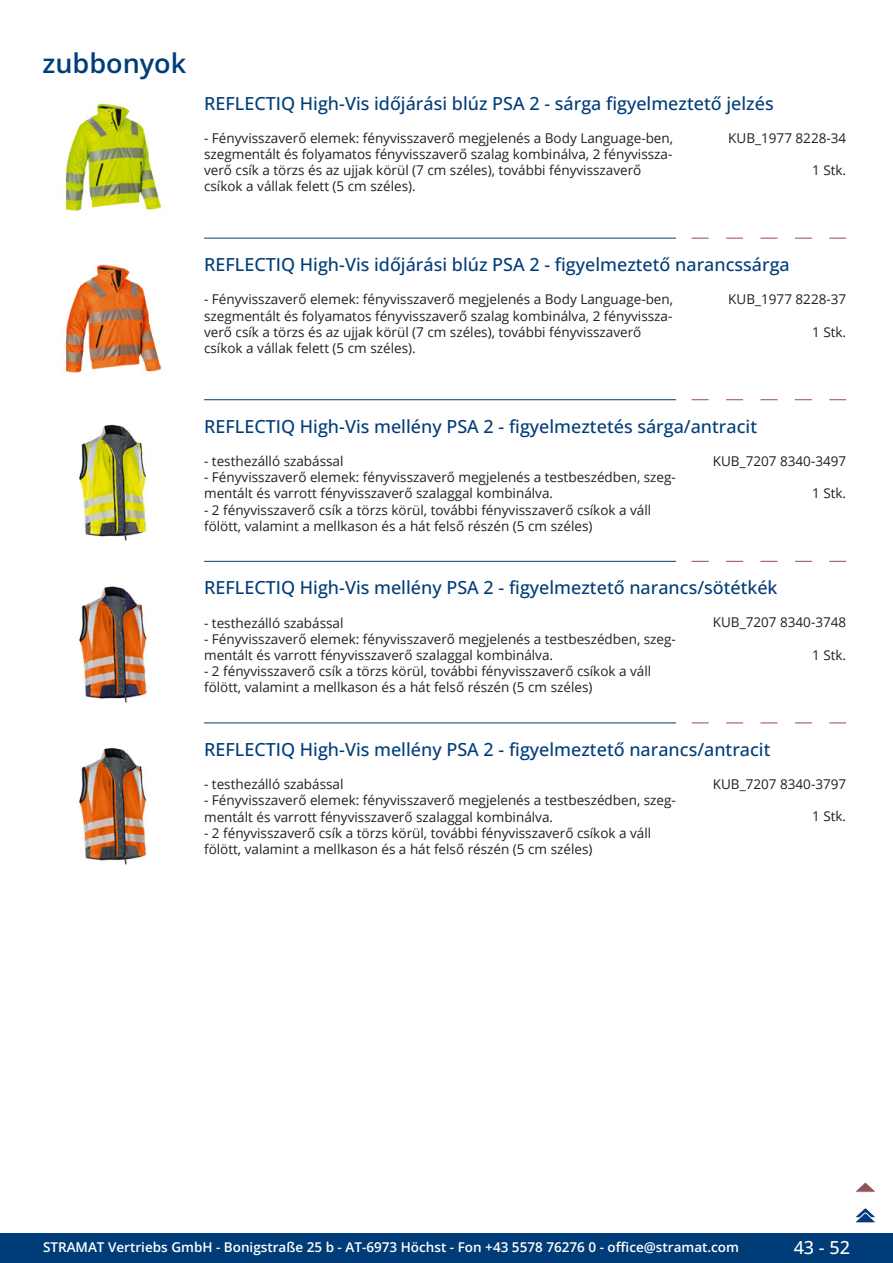
<style>
.page{position:relative;width:893px;height:1263px;background:#fff}
.page>*{position:absolute;margin:0;border:0;box-sizing:border-box;transform-origin:0 0}
.GruppeName{font:600 27px "Open Sans";color:#003d78}
.ArtikelName{font:500 18px "Open Sans";color:#003d78}
.t1{font:500 18px "Open Sans";color:#fff}
.Beschreibung{font:13.5px/16.2px "Open Sans";color:#231f20}
.ArtikelNummer{font:13.5px "Open Sans";color:#231f20}
.t2{font:600 13.5px "Open Sans";color:#fff}
</style>
<div class="page">
<div style="left:0;top:1233px;width:893px;height:30px;background:#003d78"></div>
<img style="left:65px;top:103px;width:97px;height:108px">
<img style="left:65px;top:264px;width:97px;height:109px">
<svg style="left:692px;top:238px;width:17px;height:1px"></svg>
<svg style="left:726px;top:238px;width:17px;height:1px"></svg>
<svg style="left:760px;top:238px;width:17px;height:1px"></svg>
<svg style="left:795px;top:238px;width:17px;height:1px"></svg>
<svg style="left:829px;top:238px;width:17px;height:1px"></svg>
<hr style="left:204px;top:238px;width:472px;height:1px;background:#003d78">
<img style="left:79px;top:424px;width:68px;height:117px">
<svg style="left:692px;top:399px;width:17px;height:1px"></svg>
<svg style="left:726px;top:399px;width:17px;height:1px"></svg>
<svg style="left:760px;top:399px;width:17px;height:1px"></svg>
<svg style="left:795px;top:399px;width:17px;height:1px"></svg>
<svg style="left:829px;top:399px;width:17px;height:1px"></svg>
<hr style="left:204px;top:399px;width:472px;height:1px;background:#003d78">
<img style="left:79px;top:586px;width:68px;height:117px">
<svg style="left:692px;top:561px;width:17px;height:1px"></svg>
<svg style="left:726px;top:561px;width:17px;height:1px"></svg>
<svg style="left:760px;top:561px;width:17px;height:1px"></svg>
<svg style="left:795px;top:561px;width:17px;height:1px"></svg>
<svg style="left:829px;top:561px;width:17px;height:1px"></svg>
<hr style="left:204px;top:561px;width:472px;height:1px;background:#003d78">
<img style="left:79px;top:747px;width:68px;height:118px">
<svg style="left:692px;top:723px;width:17px;height:1px"></svg>
<svg style="left:726px;top:723px;width:17px;height:1px"></svg>
<svg style="left:760px;top:723px;width:17px;height:1px"></svg>
<svg style="left:795px;top:723px;width:17px;height:1px"></svg>
<svg style="left:829px;top:723px;width:17px;height:1px"></svg>
<hr style="left:204px;top:723px;width:472px;height:1px;background:#003d78">
<svg style="left:856px;top:1183px;width:19px;height:9px"></svg>
<svg style="left:855px;top:1208px;width:21px;height:15px"></svg>
<p class="GruppeName" style="left:43px;top:44px;width:145px">zubbonyok</p>
<p class="ArtikelName" style="left:204px;top:91px;width:571px">REFLECTIQ High-Vis időjárási blúz PSA 2 - sárga figyelmeztető jelzés</p>
<p class="Beschreibung" style="left:204px;top:129px;width:470px">- Fényvisszaverő elemek: fényvisszaverő megjelenés a Body Language-ben, szegmentált és folyamatos fényvisszaverő szalag kombinálva, 2 fényvissza&shy;verő csík a törzs és az ujjak körül (7 cm széles), további fényvisszaverő csíkok a vállak felett (5 cm széles).</p>
<p class="ArtikelNummer" style="left:728px;top:128px;width:119px">KUB_1977 8228-34</p>
<p class="ArtikelNummer" style="left:812px;top:161px;width:36px">1 Stk.</p>
<p class="ArtikelName" style="left:204px;top:252px;width:587px">REFLECTIQ High-Vis időjárási blúz PSA 2 - figyelmeztető narancssárga</p>
<p class="Beschreibung" style="left:204px;top:291px;width:470px">- Fényvisszaverő elemek: fényvisszaverő megjelenés a Body Language-ben, szegmentált és folyamatos fényvisszaverő szalag kombinálva, 2 fényvissza&shy;verő csík a törzs és az ujjak körül (7 cm széles), további fényvisszaverő csíkok a vállak felett (5 cm széles).</p>
<p class="ArtikelNummer" style="left:728px;top:290px;width:119px">KUB_1977 8228-37</p>
<p class="ArtikelNummer" style="left:812px;top:322px;width:36px">1 Stk.</p>
<p class="ArtikelName" style="left:204px;top:414px;width:554px">REFLECTIQ High-Vis mellény PSA 2 - figyelmeztetés sárga/antracit</p>
<p class="Beschreibung" style="left:204px;top:453px;width:141px">- testhezálló szabással</p>
<p class="Beschreibung" style="left:204px;top:469px;width:472px">- Fényvisszaverő elemek: fényvisszaverő megjelenés a testbeszédben, szeg&shy;mentált és varrott fényvisszaverő szalaggal kombinálva.</p>
<p class="Beschreibung" style="left:204px;top:501px;width:449px">- 2 fényvisszaverő csík a törzs körül, további fényvisszaverő csíkok a váll fölött, valamint a mellkason és a hát felső részén (5 cm széles)</p>
<p class="ArtikelNummer" style="left:713px;top:452px;width:135px">KUB_7207 8340-3497</p>
<p class="ArtikelNummer" style="left:812px;top:484px;width:36px">1 Stk.</p>
<p class="ArtikelName" style="left:204px;top:575px;width:575px">REFLECTIQ High-Vis mellény PSA 2 - figyelmeztető narancs/sötétkék</p>
<p class="Beschreibung" style="left:204px;top:614px;width:141px">- testhezálló szabással</p>
<p class="Beschreibung" style="left:204px;top:630px;width:472px">- Fényvisszaverő elemek: fényvisszaverő megjelenés a testbeszédben, szeg&shy;mentált és varrott fényvisszaverő szalaggal kombinálva.</p>
<p class="Beschreibung" style="left:204px;top:663px;width:449px">- 2 fényvisszaverő csík a törzs körül, további fényvisszaverő csíkok a váll fölött, valamint a mellkason és a hát felső részén (5 cm széles)</p>
<p class="ArtikelNummer" style="left:713px;top:613px;width:135px">KUB_7207 8340-3748</p>
<p class="ArtikelNummer" style="left:812px;top:646px;width:36px">1 Stk.</p>
<p class="ArtikelName" style="left:204px;top:737px;width:568px">REFLECTIQ High-Vis mellény PSA 2 - figyelmeztető narancs/antracit</p>
<p class="Beschreibung" style="left:204px;top:776px;width:141px">- testhezálló szabással</p>
<p class="Beschreibung" style="left:204px;top:792px;width:472px">- Fényvisszaverő elemek: fényvisszaverő megjelenés a testbeszédben, szeg&shy;mentált és varrott fényvisszaverő szalaggal kombinálva.</p>
<p class="Beschreibung" style="left:204px;top:824px;width:449px">- 2 fényvisszaverő csík a törzs körül, további fényvisszaverő csíkok a váll fölött, valamint a mellkason és a hát felső részén (5 cm széles)</p>
<p class="ArtikelNummer" style="left:713px;top:775px;width:135px">KUB_7207 8340-3797</p>
<p class="ArtikelNummer" style="left:812px;top:807px;width:36px">1 Stk.</p>
<p class="t2" style="left:43px;top:1238px;width:698px">STRAMAT Vertriebs GmbH - Bonigstraße 25 b - AT-6973 Höchst - Fon +43 5578 76276 0 - office@stramat.com</p>
<h2 class="t1" style="left:794px;top:1234px;width:58px">43 - 52</h2>
</div>
